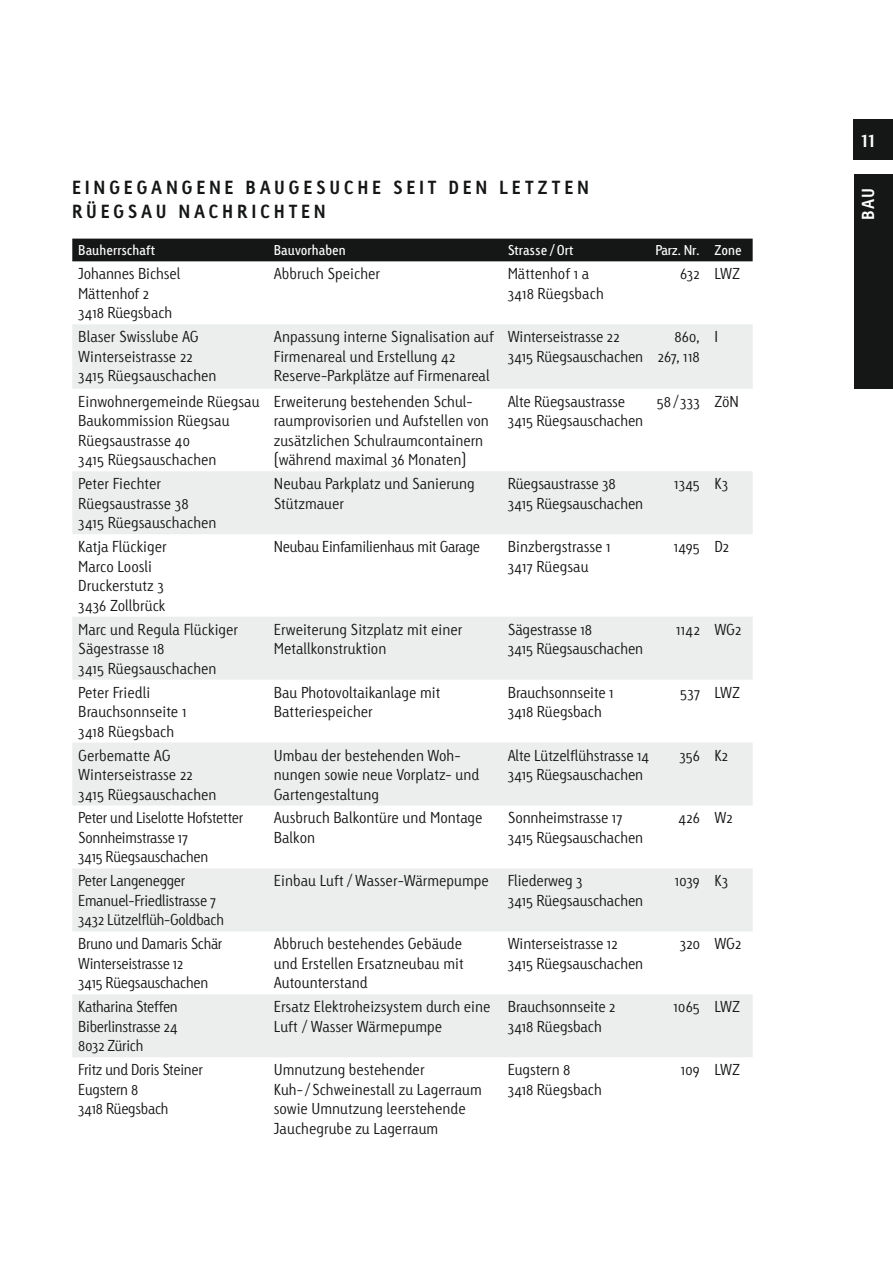
<style>
.page{position:relative;width:893px;height:1263px;background:#fff}
.page>*{position:absolute;margin:0;border:0;box-sizing:border-box;transform-origin:0 0}
._09_Pagina{font:22.5px "Linotype Tetria";color:#fff}
.Artikeltitel{font:700 18px/24px "Linotype Tetria";letter-spacing:.205em;color:#151616}
._08_Ressort{font:700 16.5px "Linotype Tetria";color:#fff}
.TabellenGrundtext{font:300 15px/19.5px "Linotype Tetria";letter-spacing:-.005em;color:#151616}
.TabellenTitel{font:13.5px "Linotype Tetria";color:#fff}
</style>
<div class="page">
<div style="left:853px;top:119px;width:40px;height:40px;background:#151616"></div>
<div style="left:854px;top:174px;width:39px;height:215px;background:#151616"></div>
<div style="left:72px;top:239px;width:681px;height:22px;background:#151616"></div>
<svg style="left:72px;top:324px;width:681px;height:210px;fill:#eceded"></svg>
<svg style="left:72px;top:617px;width:681px;height:440px;fill:#eceded"></svg>
<p class="Artikeltitel" style="left:72px;top:175px;width:518px">EINGEGANGENE BAUGESUCHE SEIT DEN LETZTEN<br>RÜEGSAU NACHRICHTEN</p>
<p class="TabellenTitel" style="left:78px;top:242px;width:78px">Bauherrschaft</p>
<p class="TabellenTitel" style="left:274px;top:242px;width:74px">Bauvorhaben</p>
<p class="TabellenTitel" style="left:508px;top:242px;width:67px">Strasse /Ort</p>
<p class="TabellenTitel" style="left:655px;top:242px;width:46px">Parz. Nr.</p>
<p class="TabellenTitel" style="left:714px;top:242px;width:29px">Zone</p>
<p class="TabellenGrundtext" style="left:78px;top:264px;width:104px">Johannes Bichsel</p>
<p class="TabellenGrundtext" style="left:78px;top:284px;width:72px">Mättenhof 2</p>
<p class="TabellenGrundtext" style="left:78px;top:303px;width:96px">3418 Rüegsbach</p>
<p class="TabellenGrundtext" style="left:274px;top:264px;width:108px">Abbruch Speicher</p>
<p class="TabellenGrundtext" style="left:508px;top:264px;width:83px">Mättenhof 1 a</p>
<p class="TabellenGrundtext" style="left:508px;top:284px;width:97px">3418 Rüegsbach</p>
<p class="TabellenGrundtext" style="left:680px;top:264px;width:21px">632</p>
<p class="TabellenGrundtext" style="left:714px;top:264px;width:27px">LWZ</p>
<p class="TabellenGrundtext" style="left:78px;top:327px;width:122px">Blaser Swisslube AG</p>
<p class="TabellenGrundtext" style="left:78px;top:347px;width:116px">Winterseistrasse 22</p>
<p class="TabellenGrundtext" style="left:78px;top:366px;width:140px">3415 Rüegsauschachen</p>
<p class="TabellenGrundtext" style="left:78px;top:392px;width:183px">Einwohnergemeinde Rüegsau</p>
<p class="TabellenGrundtext" style="left:78px;top:411px;width:153px">Baukommission Rüegsau</p>
<p class="TabellenGrundtext" style="left:78px;top:431px;width:113px">Rüegsaustrasse 40</p>
<p class="TabellenGrundtext" style="left:78px;top:450px;width:140px">3415 Rüegsauschachen</p>
<p class="TabellenGrundtext" style="left:78px;top:474px;width:84px">Peter Fiechter</p>
<p class="TabellenGrundtext" style="left:78px;top:494px;width:112px">Rüegsaustrasse 38</p>
<p class="TabellenGrundtext" style="left:78px;top:513px;width:140px">3415 Rüegsauschachen</p>
<p class="TabellenGrundtext" style="left:78px;top:537px;width:90px">Katja Flückiger<br>Marco Loosli</p>
<p class="TabellenGrundtext" style="left:78px;top:576px;width:87px">Druckerstutz 3</p>
<p class="TabellenGrundtext" style="left:78px;top:596px;width:89px">3436 Zollbrück</p>
<p class="TabellenGrundtext" style="left:78px;top:619px;width:161px">Marc und Regula Flückiger</p>
<p class="TabellenGrundtext" style="left:78px;top:639px;width:88px">Sägestrasse 18</p>
<p class="TabellenGrundtext" style="left:78px;top:658px;width:140px">3415 Rüegsauschachen</p>
<p class="TabellenGrundtext" style="left:78px;top:682px;width:73px">Peter Friedli</p>
<p class="TabellenGrundtext" style="left:78px;top:702px;width:110px">Brauchsonnseite 1</p>
<p class="TabellenGrundtext" style="left:78px;top:721px;width:97px">3418 Rüegsbach</p>
<p class="TabellenGrundtext" style="left:78px;top:745px;width:94px">Gerbematte AG</p>
<p class="TabellenGrundtext" style="left:78px;top:765px;width:116px">Winterseistrasse 22</p>
<p class="TabellenGrundtext" style="left:78px;top:784px;width:140px">3415 Rüegsauschachen</p>
<p class="TabellenGrundtext" style="left:78px;top:808px;width:167px">Peter und Liselotte Hofstetter</p>
<p class="TabellenGrundtext" style="left:78px;top:828px;width:111px">Sonnheimstrasse 17</p>
<p class="TabellenGrundtext" style="left:78px;top:847px;width:131px">3415 Rüegsauschachen</p>
<p class="TabellenGrundtext" style="left:78px;top:871px;width:109px">Peter Langenegger</p>
<p class="TabellenGrundtext" style="left:78px;top:891px;width:139px">Emanuel-Friedlistrasse 7</p>
<p class="TabellenGrundtext" style="left:78px;top:910px;width:147px">3432 Lützelflüh-Goldbach</p>
<p class="TabellenGrundtext" style="left:78px;top:934px;width:146px">Bruno und Damaris Schär</p>
<p class="TabellenGrundtext" style="left:78px;top:954px;width:106px">Winterseistrasse 12</p>
<p class="TabellenGrundtext" style="left:78px;top:973px;width:131px">3415 Rüegsauschachen</p>
<p class="TabellenGrundtext" style="left:78px;top:997px;width:101px">Katharina Steffen</p>
<p class="TabellenGrundtext" style="left:78px;top:1017px;width:101px">Biberlinstrasse 24</p>
<p class="TabellenGrundtext" style="left:78px;top:1036px;width:67px">8032 Zürich</p>
<p class="TabellenGrundtext" style="left:78px;top:1060px;width:126px">Fritz und Doris Steiner</p>
<p class="TabellenGrundtext" style="left:78px;top:1079px;width:61px">Eugstern 8</p>
<p class="TabellenGrundtext" style="left:78px;top:1099px;width:92px">3418 Rüegsbach</p>
<p class="TabellenGrundtext" style="left:274px;top:327px;width:221px">Anpassung interne Signalisation auf<br>Firmenareal und Erstellung 42<br>Reserve-Parkplätze auf Firmenareal</p>
<p class="TabellenGrundtext" style="left:508px;top:327px;width:113px">Winterseistrasse 22</p>
<p class="TabellenGrundtext" style="left:508px;top:347px;width:137px">3415 Rüegsauschachen</p>
<p class="TabellenGrundtext" style="left:274px;top:392px;width:216px">Erweiterung bestehenden Schul&shy;raumprovisorien und Aufstellen von zusätzlichen Schulraumcontainern (während maximal 36 Monaten)</p>
<p class="TabellenGrundtext" style="left:508px;top:392px;width:119px">Alte Rüegsaustrasse</p>
<p class="TabellenGrundtext" style="left:508px;top:411px;width:137px">3415 Rüegsauschachen</p>
<p class="TabellenGrundtext" style="left:274px;top:474px;width:202px">Neubau Parkplatz und Sanierung<br>Stützmauer</p>
<p class="TabellenGrundtext" style="left:508px;top:474px;width:110px">Rüegsaustrasse 38</p>
<p class="TabellenGrundtext" style="left:508px;top:494px;width:137px">3415 Rüegsauschachen</p>
<p class="TabellenGrundtext" style="left:274px;top:537px;width:208px">Neubau Einfamilienhaus mit Garage</p>
<p class="TabellenGrundtext" style="left:508px;top:537px;width:105px">Binzbergstrasse 1</p>
<p class="TabellenGrundtext" style="left:508px;top:557px;width:82px">3417 Rüegsau</p>
<p class="TabellenGrundtext" style="left:658px;top:327px;width:44px;text-align:right">860,<br>267, 118</p>
<p class="TabellenGrundtext" style="left:714px;top:327px;width:5px">I</p>
<p class="TabellenGrundtext" style="left:657px;top:392px;width:45px">58 / 333</p>
<p class="TabellenGrundtext" style="left:714px;top:392px;width:26px">ZöN</p>
<p class="TabellenGrundtext" style="left:674px;top:474px;width:27px">1345</p>
<p class="TabellenGrundtext" style="left:714px;top:474px;width:15px">K3</p>
<p class="TabellenGrundtext" style="left:674px;top:537px;width:28px">1495</p>
<p class="TabellenGrundtext" style="left:714px;top:537px;width:16px">D2</p>
<p class="TabellenGrundtext" style="left:274px;top:619px;width:190px">Erweiterung Sitzplatz mit einer<br>Metallkonstruktion</p>
<p class="TabellenGrundtext" style="left:508px;top:619px;width:86px">Sägestrasse 18</p>
<p class="TabellenGrundtext" style="left:508px;top:639px;width:137px">3415 Rüegsauschachen</p>
<p class="TabellenGrundtext" style="left:274px;top:682px;width:168px">Bau Photovoltaikanlage mit<br>Batteriespeicher</p>
<p class="TabellenGrundtext" style="left:508px;top:682px;width:107px">Brauchsonnseite 1</p>
<p class="TabellenGrundtext" style="left:508px;top:702px;width:96px">3418 Rüegsbach</p>
<p class="TabellenGrundtext" style="left:274px;top:745px;width:207px">Umbau der bestehenden Woh&shy;nungen sowie neue Vorplatz- und<br>Gartengestaltung</p>
<p class="TabellenGrundtext" style="left:508px;top:745px;width:143px">Alte Lützelflühstrasse 14</p>
<p class="TabellenGrundtext" style="left:508px;top:765px;width:137px">3415 Rüegsauschachen</p>
<p class="TabellenGrundtext" style="left:274px;top:808px;width:210px">Ausbruch Balkontüre und Montage<br>Balkon</p>
<p class="TabellenGrundtext" style="left:508px;top:808px;width:116px">Sonnheimstrasse 17</p>
<p class="TabellenGrundtext" style="left:508px;top:828px;width:137px">3415 Rüegsauschachen</p>
<p class="TabellenGrundtext" style="left:274px;top:871px;width:217px">Einbau Luft / Wasser-Wärmepumpe</p>
<p class="TabellenGrundtext" style="left:508px;top:871px;width:76px">Fliederweg 3</p>
<p class="TabellenGrundtext" style="left:508px;top:891px;width:137px">3415 Rüegsauschachen</p>
<p class="TabellenGrundtext" style="left:274px;top:934px;width:190px">Abbruch bestehendes Gebäude</p>
<p class="TabellenGrundtext" style="left:274px;top:954px;width:191px">und Erstellen Ersatzneubau mit<br>Autounterstand</p>
<p class="TabellenGrundtext" style="left:508px;top:934px;width:111px">Winterseistrasse 12</p>
<p class="TabellenGrundtext" style="left:508px;top:954px;width:137px">3415 Rüegsauschachen</p>
<p class="TabellenGrundtext" style="left:274px;top:997px;width:218px">Ersatz Elektroheizsystem durch eine<br>Luft / Wasser Wärmepumpe</p>
<p class="TabellenGrundtext" style="left:508px;top:997px;width:109px">Brauchsonnseite 2</p>
<p class="TabellenGrundtext" style="left:508px;top:1017px;width:96px">3418 Rüegsbach</p>
<p class="TabellenGrundtext" style="left:274px;top:1060px;width:209px">Umnutzung bestehender<br>Kuh- /Schweinestall zu Lagerraum sowie Umnutzung leerstehende<br>Jauchegrube zu Lagerraum</p>
<p class="TabellenGrundtext" style="left:508px;top:1060px;width:64px">Eugstern 8</p>
<p class="TabellenGrundtext" style="left:508px;top:1079px;width:96px">3418 Rüegsbach</p>
<p class="TabellenGrundtext" style="left:676px;top:619px;width:25px">1142</p>
<p class="TabellenGrundtext" style="left:714px;top:619px;width:28px">WG2</p>
<p class="TabellenGrundtext" style="left:680px;top:682px;width:21px">537</p>
<p class="TabellenGrundtext" style="left:714px;top:682px;width:27px">LWZ</p>
<p class="TabellenGrundtext" style="left:679px;top:745px;width:22px">356</p>
<p class="TabellenGrundtext" style="left:714px;top:745px;width:15px">K2</p>
<p class="TabellenGrundtext" style="left:678px;top:808px;width:23px">426</p>
<p class="TabellenGrundtext" style="left:714px;top:808px;width:20px">W2</p>
<p class="TabellenGrundtext" style="left:675px;top:871px;width:27px">1039</p>
<p class="TabellenGrundtext" style="left:714px;top:871px;width:15px">K3</p>
<p class="TabellenGrundtext" style="left:680px;top:934px;width:22px">320</p>
<p class="TabellenGrundtext" style="left:714px;top:934px;width:28px">WG2</p>
<p class="TabellenGrundtext" style="left:674px;top:997px;width:28px">1065</p>
<p class="TabellenGrundtext" style="left:714px;top:997px;width:27px">LWZ</p>
<p class="TabellenGrundtext" style="left:681px;top:1060px;width:21px">109</p>
<p class="TabellenGrundtext" style="left:714px;top:1060px;width:27px">LWZ</p>
<p class="_09_Pagina" style="left:861px;top:125px;width:16px">11</p>
<p class="_08_Ressort" style="left:858px;top:220px;width:34px;rotate:-90deg">BAU</p>
</div>
